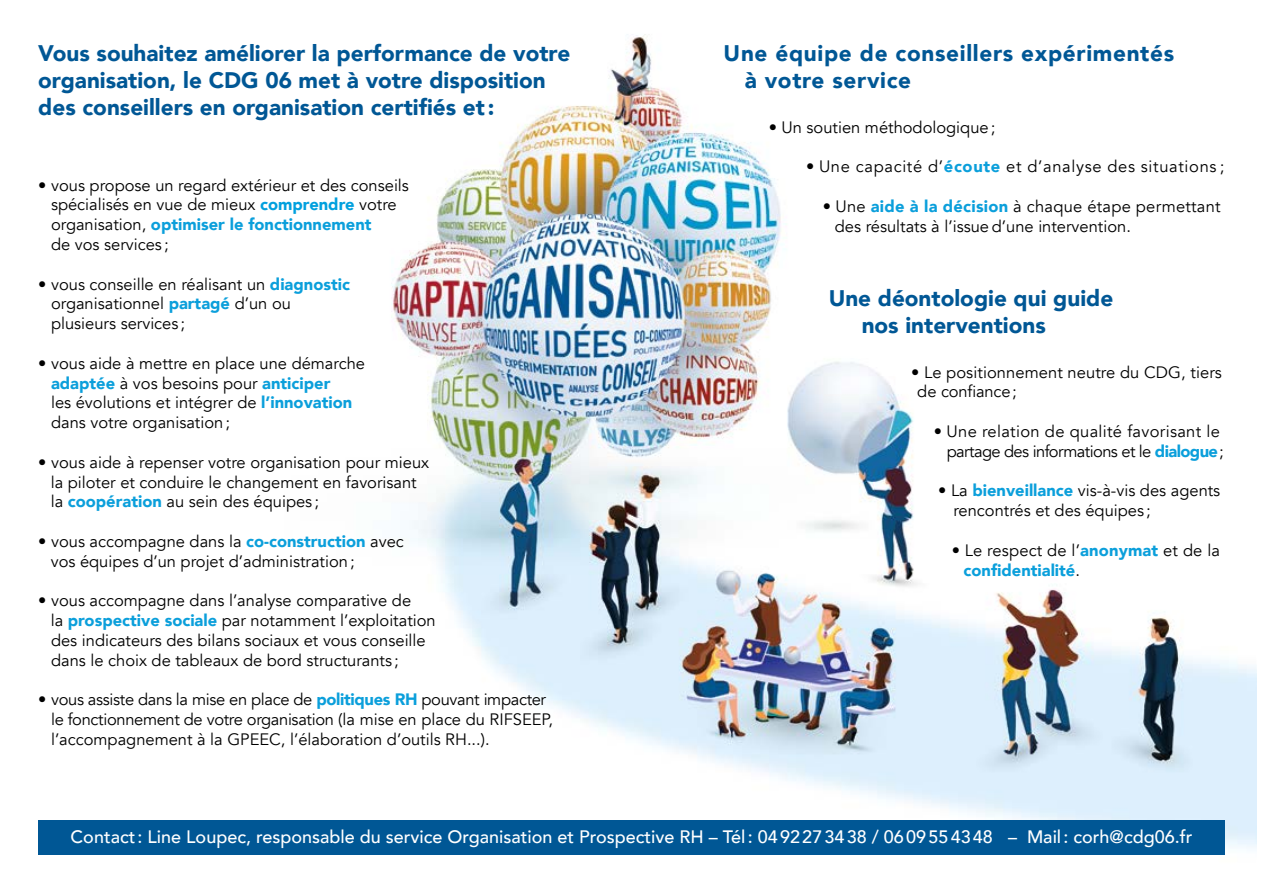
<style>
.page{position:relative;width:1263px;height:893px;background:#fff}
.page>*{position:absolute;margin:0;border:0;box-sizing:border-box;transform-origin:0 0}
.t1{font:900 22.5px/27px "Avenir";color:#005795}
.t2{font:900 22.5px/27px "Avenir";letter-spacing:.03em;color:#005795}
.t3{font:500 18px "Avenir";color:#fff}
.t4{font:16.5px/19.8px "Avenir";color:#000}
.t5{font:16.5px/19.8px "Avenir";letter-spacing:-.02em;color:#000}
.t6{font:16.5px/19.8px "Avenir";letter-spacing:.02em;color:#000;text-align:right}
.t7{font:16.5px "Avenir";letter-spacing:.04em;color:#000}
.t8{font:900 16.5px/19.8px "Avenir";color:#0b9fdb}
.s1{font-weight:900;color:#00a0de}
.s2{font-weight:900;color:#0b9fdb}
.s3{font-weight:400;color:#000}
</style>
<div class="page">
<img style="left:391px;top:34px;width:865px;height:814px">
<div style="left:38px;top:820px;width:1187px;height:35px;background:#005795"></div>
<h1 class="t1" style="left:38px;top:39px;width:533px">Vous souhaitez améliorer la performance de votre organisation, le CDG 06 met à votre disposition des conseillers en organisation certifiés et :</h1>
<p class="t4" style="left:51px;top:175px;width:359px;text-indent:-13px">• vous propose un regard extérieur et des conseils spécialisés en vue de mieux <span class="s1">comprendre</span> votre organisation, <span class="s2">optimiser le fonctionnement<br></span>de vos services ;</p>
<p class="t4" style="left:51px;top:274px;width:300px;text-indent:-13px">• vous conseille en réalisant un <span class="s2">diagnostic </span>organisationnel <span class="s2">partagé</span> d’un ou plusieurs services ;</p>
<p class="t4" style="left:51px;top:354px;width:315px;text-indent:-13px">• vous aide à mettre en place une démarche <span class="s2">adaptée</span> à vos besoins pour <span class="s2">anticiper<br></span>les évolutions et intégrer de <span class="s2">l’innovation </span>dans votre organisation;</p>
<p class="t4" style="left:51px;top:453px;width:380px;text-indent:-12px">• vous aide à repenser votre organisation pour mieux la piloter et conduire le changement en favorisant la <span class="s2">coopération</span> au sein des équipes ;</p>
<p class="t4" style="left:51px;top:532px;width:355px;text-indent:-12px">• vous accompagne dans la <span class="s2">co-construction</span> avec vos équipes d’un projet d’administration;</p>
<p class="t4" style="left:51px;top:591px;width:386px;text-indent:-12px">• vous accompagne dans l’analyse comparative de<br>la <span class="s2">prospective sociale</span> par notamment l’exploitation des indicateurs des bilans sociaux et vous conseille dans le choix de tableaux de bord structurants ;</p>
<p class="t5" style="left:51px;top:690px;width:504px;text-indent:-13px">• vous assiste dans la mise en place de <span class="s2">politiques RH</span> pouvant impacter le fonctionnement de votre organisation (la mise en place du RIFSEEP, l’accompagnement à la GPEEC, l’élaboration d’outils RH...).</p>
<h1 class="t2" style="left:745px;top:39px;width:431px;text-indent:-21px">Une équipe de conseillers expérimentés à votre service</h1>
<p class="t4" style="left:769px;top:117px;width:228px">• Un soutien méthodologique;</p>
<p class="t7" style="left:806px;top:157px;width:420px">• Une capacité d’<span class="s2">écoute</span> et d’analyse des situations ;</p>
<p class="t4" style="left:835px;top:197px;width:387px;text-indent:-12px">• Une <span class="s2">aide à la décision</span> à chaque étape permettant des résultats à l’issue d’une intervention.</p>
<h1 class="t1" style="left:862px;top:284px;width:253px;text-indent:-33px">Une déontologie qui guide nos interventions</h1>
<p class="t4" style="left:917px;top:362px;width:306px;text-indent:-6px">• Le positionnement neutre du CDG, tiers de confiance;</p>
<p class="t6" style="left:934px;top:422px;width:291px">• Une relation de qualité favorisant le partage des informations et le <span class="s2">dialogue</span>;</p>
<p class="t4" style="left:953px;top:481px;width:268px;text-indent:-15px">• La <span class="s2">bienveillance</span> vis-à-vis des agents rencontrés et des équipes ;</p>
<p class="t8" style="left:963px;top:540px;width:258px;text-indent:-12px"><span class="s3">• Le respect de l’</span>anonymat <span class="s3">et de la </span>confidentialité<span class="s3">.</span></p>
<p class="t3" style="left:71px;top:821px;width:1123px">Contact: Line Loupec, responsable du service Organisation et Prospective RH – Tél: 0492273438 / 0609554348 – Mail: corh@cdg06.fr</p>
</div>
